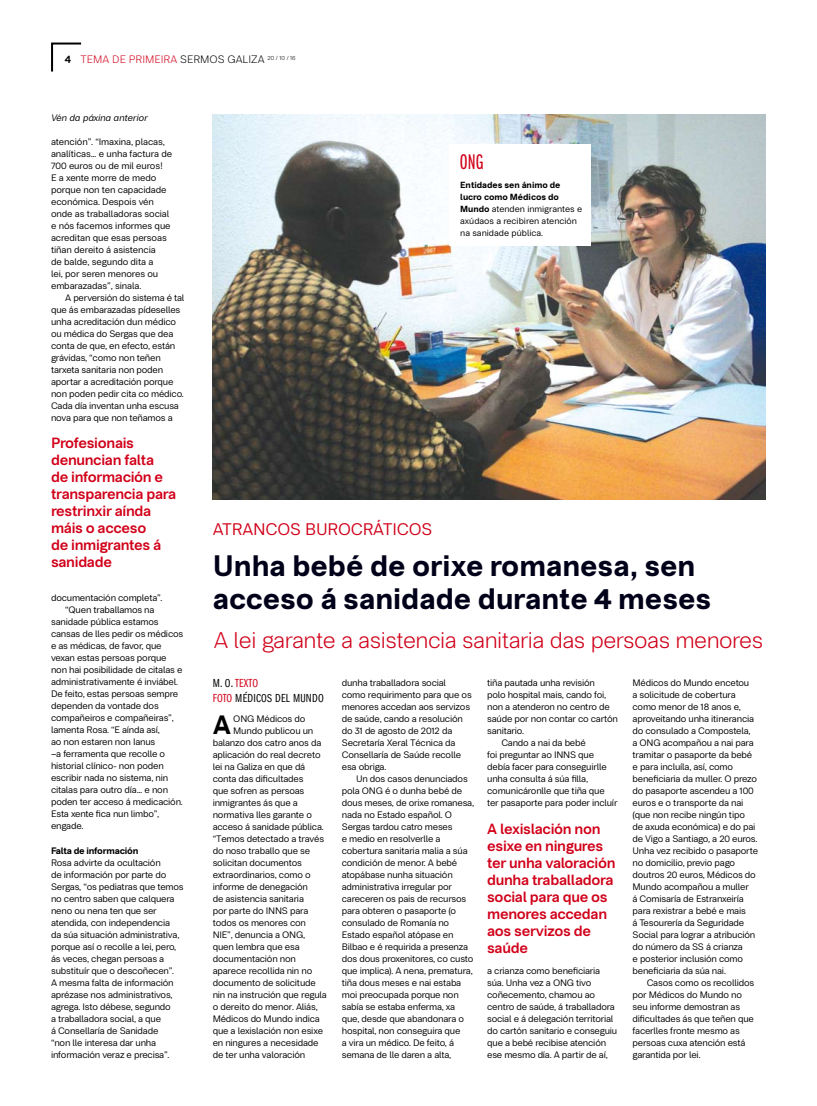
<style>
.page{position:relative;width:817px;height:1106px;background:#fff}
.page>*{position:absolute;margin:0;border:0;box-sizing:border-box;transform-origin:0 0}
.t1{font:700 30px/33px "Mais Grotesk";color:#000019}
.t2{font:700 26.9px "Mais Grotesk";color:#000}
.t3{font:300 23px "Mais Grotesk";letter-spacing:-.02em;color:#d10019}
.t4{font:22px "ITC Franklin Gothic Std Bk X Cp";color:#d10019}
.t5{font:17px "Mais Grotesk";letter-spacing:-.01em;color:#d10019}
.t6{font:600 15px/17px "Mais Grotesk";letter-spacing:-.02em;color:#d10019}
.t7{font:12px/15px "Franklin Gothic Book Cmpr";letter-spacing:.02em;color:#000}
.t8{font:300 10.9px "Mais Grotesk";color:#d10019}
.t9{font:9.5px/12px "Mais Grotesk";letter-spacing:-.02em;color:#000}
.t10{font:italic 9.5px "Mais Grotesk";color:#000}
.t11{font:700 9.5px "Mais Grotesk";letter-spacing:-.02em;color:#000}
.t12{font:9px/12px "Mais Grotesk";color:#000}
.s1{font-weight:600;font-size:11px;color:#000}
.s2{color:#000}
.s3{font-weight:700}
.s4{color:#d10019}
</style>
<div class="page">
<svg style="left:51px;top:42px;width:31px;height:30px"></svg>
<img style="left:213px;top:114px;width:552px;height:385px">
<div style="left:449px;top:144px;width:141px;height:102px;background:#fff"></div>
<p class="t8" style="left:65px;top:53px;width:232px"><span class="s1">4</span> TEMA DE PRIMEIRA <span class="s2">SERMOS GALIZA</span> <sup>20</sup> <sup>/</sup> <sup>10</sup> <sup>/</sup> <sup>16</sup></p>
<p class="t10" style="left:51px;top:112px;width:98px">Vén da páxina anterior</p>
<p class="t9" style="left:51px;top:136px;width:123px">atención”. “Imaxina, placas, analíticas… e unha factura de<br>700 euros ou de mil euros!<br>E a xente morre de medo porque non ten capacidade económica. Despois vén onde as traballadoras social e nós facemos informes que acreditan que esas persoas tiñan dereito á asistencia<br>de balde, segundo dita a<br>lei, por seren menores ou embarazadas”, sinala.</p>
<p class="t9" style="left:51px;top:292px;width:135px;text-indent:14px">A perversión do sistema é tal que ás embarazadas pídeselles unha acreditación dun médico ou médica do Sergas que dea conta de que, en efecto, están grávidas, “como non teñen tarxeta sanitaria non poden aportar a acreditación porque non poden pedir cita co médico.<br>Cada día inventan unha escusa nova para que non teñamos a</p>
<h3 class="t6" style="left:51px;top:433px;width:127px">Profesionais denuncian falta<br>de información e transparencia para restrinxir aínda máis o acceso<br>de inmigrantes á sanidade</h3>
<p class="t9" style="left:51px;top:592px;width:113px">documentación completa”.</p>
<p class="t9" style="left:65px;top:604px;width:91px">“Quen traballamos na</p>
<p class="t9" style="left:51px;top:616px;width:109px">sanidade pública estamos</p>
<p class="t9" style="left:51px;top:628px;width:134px">cansas de lles pedir os médicos</p>
<p class="t9" style="left:51px;top:640px;width:112px">e as médicas, de favor, que</p>
<p class="t9" style="left:51px;top:652px;width:117px">vexan estas persoas porque</p>
<p class="t9" style="left:51px;top:664px;width:133px">non hai posibilidade de citalas e</p>
<p class="t9" style="left:51px;top:676px;width:128px">administrativamente é inviábel.</p>
<p class="t9" style="left:51px;top:688px;width:128px">De feito, estas persoas sempre</p>
<p class="t9" style="left:51px;top:700px;width:109px">dependen da vontade dos</p>
<p class="t9" style="left:51px;top:712px;width:124px">compañeiros e compañeiras”,</p>
<p class="t9" style="left:51px;top:724px;width:110px">lamenta Rosa. “E aínda así,</p>
<p class="t9" style="left:51px;top:736px;width:106px">ao non estaren non Ianus</p>
<p class="t9" style="left:51px;top:748px;width:116px">–a ferramenta que recolle o</p>
<p class="t9" style="left:51px;top:760px;width:114px">historial clínico- non poden</p>
<p class="t9" style="left:51px;top:772px;width:119px">escribir nada no sistema, nin</p>
<p class="t9" style="left:51px;top:784px;width:118px">citalas para outro día… e non</p>
<p class="t9" style="left:51px;top:796px;width:133px">poden ter acceso á medicación.</p>
<p class="t9" style="left:51px;top:808px;width:110px">Esta xente fica nun limbo”,</p>
<p class="t9" style="left:51px;top:820px;width:34px">engade.</p>
<p class="t11" style="left:51px;top:843px;width:89px">Falta de información</p>
<p class="t9" style="left:51px;top:856px;width:134px">Rosa advirte da ocultación<br>de información por parte do<br>Sergas, “os pediatras que temos no centro saben que calquera neno ou nena ten que ser atendida, con independencia<br>da súa situación administrativa, porque así o recolle a lei, pero, ás veces, chegan persoas a substituír que o descoñecen”.<br>A mesma falta de información aprézase nos administrativos, agrega. Isto débese, segundo<br>a traballadora social, a que<br>á Consellaría de Sanidade<br>“non lle interesa dar unha información veraz e precisa”.</p>
<h3 class="t4" style="left:460px;top:151px;width:25px">ONG</h3>
<p class="t12" style="left:460px;top:179px;width:123px"><span class="s3">Entidades sen ánimo de lucro como Médicos do<br>Mundo</span> atenden inmigrantes e axúdaos a recibiren atención na sanidade pública.</p>
<h3 class="t5" style="left:213px;top:519px;width:221px">ATRANCOS BUROCRÁTICOS</h3>
<h1 class="t1" style="left:213px;top:547px;width:500px">Unha bebé de orixe romanesa, sen acceso á sanidade durante 4 meses</h1>
<h3 class="t3" style="left:214px;top:627px;width:551px">A lei garante a asistencia sanitaria das persoas menores</h3>
<p class="t7" style="left:213px;top:675px;width:113px">M. O. <span class="s4">TEXTO<br>FOTO</span> MÉDICOS DEL MUNDO</p>
<p class="t9" style="left:632px;top:676px;width:127px">Médicos do Mundo encetou<br>a solicitude de cobertura como menor de 18 anos e, aproveitando unha itinerancia do consulado a Compostela,<br>a ONG acompañou a nai para tramitar o pasaporte da bebé e para incluíla, así, como beneficiaria da muller. O prezo do pasaporte ascendeu a 100 euros e o transporte da nai (que non recibe ningún tipo<br>de axuda económica) e do pai de Vigo a Santiago, a 20 euros.<br>Unha vez recibido o pasaporte no domicilio, previo pago doutros 20 euros, Médicos do<br>Mundo acompañou a muller<br>á Comisaría de Estranxeiría para rexistrar a bebé e mais<br>á Tesourería da Seguridade<br>Social para lograr a atribución do número da SS á crianza<br>e posterior inclusión como beneficiaria da súa nai.</p>
<p class="t9" style="left:632px;top:976px;width:123px;text-indent:14px">Casos como os recollidos por Médicos do Mundo no seu informe demostran as dificultades ás que teñen que facerlles fronte mesmo as persoas cuxa atención está garantida por lei.</p>
<p class="t9" style="left:487px;top:676px;width:109px">tiña pautada unha revisión</p>
<p class="t9" style="left:487px;top:688px;width:120px">polo hospital mais, cando foi,</p>
<p class="t9" style="left:487px;top:700px;width:124px">non a atenderon no centro de</p>
<p class="t9" style="left:487px;top:712px;width:132px">saúde por non contar co cartón</p>
<p class="t9" style="left:487px;top:724px;width:38px">sanitario.</p>
<p class="t9" style="left:501px;top:736px;width:86px">Cando a nai da bebé</p>
<p class="t9" style="left:487px;top:748px;width:108px">foi preguntar ao INNS que</p>
<p class="t9" style="left:487px;top:760px;width:121px">debía facer para conseguirlle</p>
<p class="t9" style="left:487px;top:772px;width:102px">unha consulta á súa filla,</p>
<p class="t9" style="left:487px;top:784px;width:119px">comunicáronlle que tiña que</p>
<p class="t9" style="left:487px;top:796px;width:132px">ter pasaporte para poder incluír</p>
<p class="t9" style="left:342px;top:676px;width:131px">dunha traballadora social como requirimento para que os menores accedan aos servizos de saúde, cando a resolución do 31 de agosto de 2012 da<br>Secretaría Xeral Técnica da<br>Consellaría de Saúde recolle esa obriga.</p>
<p class="t9" style="left:342px;top:772px;width:134px;text-indent:14px">Un dos casos denunciados pola ONG é o dunha bebé de dous meses, de orixe romanesa, nada no Estado español. O<br>Sergas tardou catro meses<br>e medio en resolverlle a cobertura sanitaria malia a súa condición de menor. A bebé atopábase nunha situación administrativa irregular por careceren os pais de recursos para obteren o pasaporte (o consulado de Romanía no<br>Estado español atópase en<br>Bilbao e é requirida a presenza dos dous proxenitores, co custo que implica). A nena, prematura, tiña dous meses e nai estaba moi preocupada porque non sabía se estaba enferma, xa que, desde que abandonara o hospital, non conseguira que<br>a vira un médico. De feito, á semana de lle daren a alta,</p>
<h2 class="t2" style="left:213px;top:706px;width:20px">A</h2>
<p class="t9" style="left:233px;top:712px;width:74px">ONG Médicos do</p>
<p class="t9" style="left:233px;top:724px;width:82px">Mundo publicou un</p>
<p class="t9" style="left:213px;top:736px;width:110px">balanzo dos catro anos da</p>
<p class="t9" style="left:213px;top:748px;width:109px">aplicación do real decreto</p>
<p class="t9" style="left:213px;top:760px;width:94px">lei na Galiza en que dá</p>
<p class="t9" style="left:213px;top:772px;width:92px">conta das dificultades</p>
<p class="t9" style="left:213px;top:784px;width:93px">que sofren as persoas</p>
<p class="t9" style="left:213px;top:796px;width:87px">inmigrantes ás que a</p>
<p class="t9" style="left:213px;top:808px;width:101px">normativa lles garante o</p>
<p class="t9" style="left:213px;top:820px;width:112px">acceso á sanidade pública.</p>
<p class="t9" style="left:213px;top:832px;width:113px">“Temos detectado a través</p>
<p class="t9" style="left:213px;top:844px;width:99px">do noso traballo que se</p>
<p class="t9" style="left:213px;top:856px;width:91px">solicitan documentos</p>
<p class="t9" style="left:213px;top:868px;width:99px">extraordinarios, como o</p>
<p class="t9" style="left:213px;top:880px;width:97px">informe de denegación</p>
<p class="t9" style="left:213px;top:892px;width:93px">de asistencia sanitaria</p>
<p class="t9" style="left:213px;top:904px;width:97px">por parte do INNS para</p>
<p class="t9" style="left:213px;top:916px;width:95px">todos os menores con</p>
<p class="t9" style="left:213px;top:928px;width:94px">NIE”, denuncia a ONG,</p>
<p class="t9" style="left:213px;top:940px;width:88px">quen lembra que esa</p>
<p class="t9" style="left:213px;top:952px;width:85px">documentación non</p>
<p class="t9" style="left:213px;top:964px;width:101px">aparece recollida nin no</p>
<p class="t9" style="left:213px;top:976px;width:105px">documento de solicitude</p>
<p class="t9" style="left:213px;top:988px;width:116px">nin na instrución que regula</p>
<p class="t9" style="left:213px;top:1000px;width:106px">o dereito do menor. Aliás,</p>
<p class="t9" style="left:213px;top:1012px;width:108px">Médicos do Mundo indica</p>
<p class="t9" style="left:213px;top:1024px;width:112px">que a lexislación non esixe</p>
<p class="t9" style="left:213px;top:1036px;width:107px">en ningures a necesidade</p>
<p class="t9" style="left:213px;top:1048px;width:94px">de ter unha valoración</p>
<h3 class="t6" style="left:487px;top:819px;width:130px">A lexislación non esixe en ningures ter unha valoración dunha traballadora social para que os menores accedan aos servizos de saúde</h3>
<p class="t9" style="left:487px;top:964px;width:131px">a crianza como beneficiaria súa. Unha vez a ONG tivo coñecemento, chamou ao centro de saúde, á traballadora social e á delegación territorial do cartón sanitario e conseguiu que a bebé recibise atención ese mesmo día. A partir de aí,</p>
</div>
